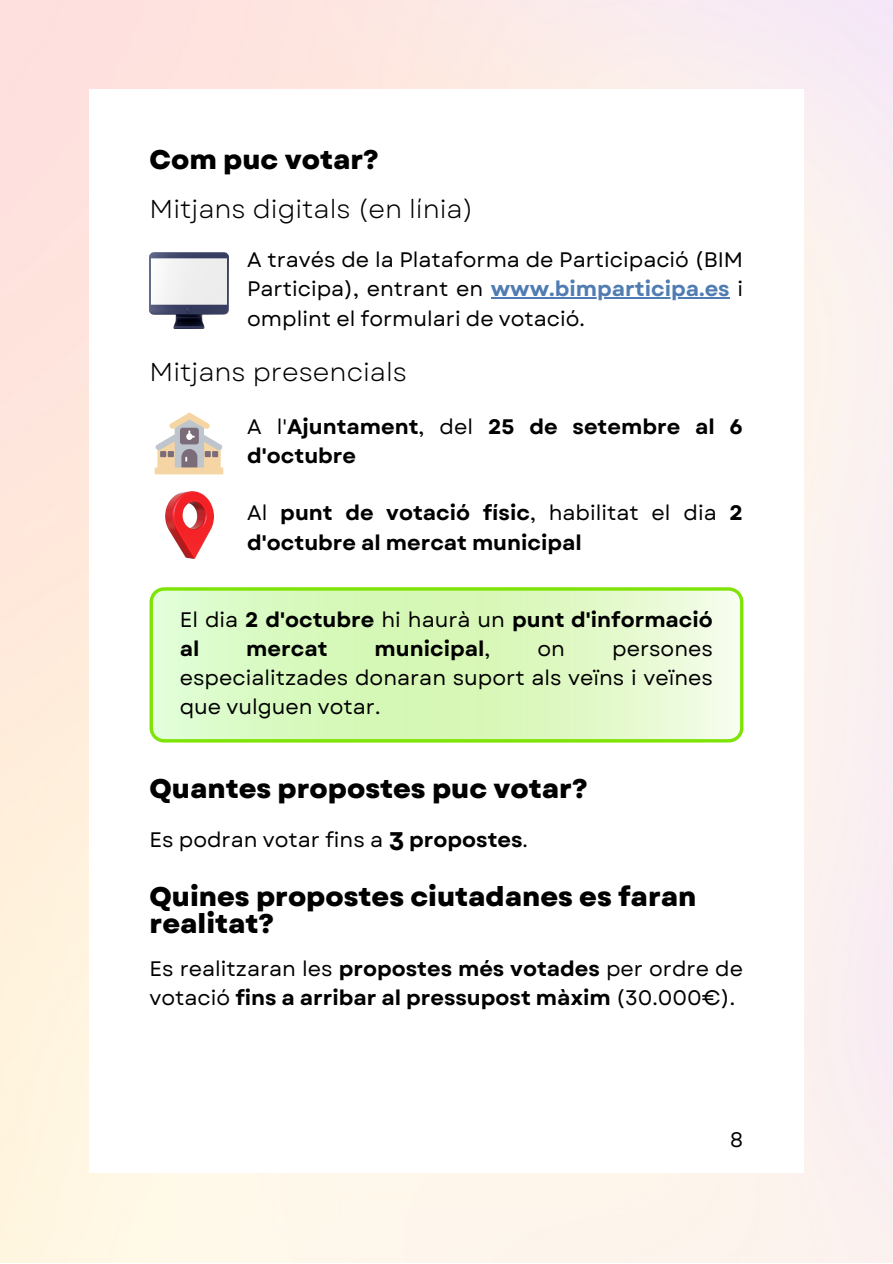
<style>
.page{position:relative;width:893px;height:1264px;background:#fff}
.page>*{position:absolute;margin:0;border:0;box-sizing:border-box;transform-origin:0 0}
.t1{font:800 27px/27px "Garet";color:#000}
.t2{font:25.8px "Garet";color:#000}
.t3{font:700 25.5px "Garet";color:#000}
.t4{font:700 21px/29.2px "Garet";color:#000}
.t5{font:21px/29.2px "Garet";color:#000;text-align:justify}
.s1{font-weight:700;color:#4f7cb2}
.s2{font-weight:400}
.s3{font-weight:700}
</style>
<div class="page">
<img style="left:149px;top:252px;width:79px;height:77px">
<img style="left:165px;top:491px;width:48px;height:67px">
<svg style="left:149px;top:587px;width:594px;height:155px;background:#d9f8bc"></svg>
<div style="left:155px;top:467px;width:68px;height:7px;background:#f6d5a5"></div>
<svg style="left:155px;top:412px;width:67px;height:56px"></svg>
<hr style="left:491px;top:297px;width:238px;height:1px;background:#4f7cb2">
<p class="t1" style="left:149px;top:146px;width:230px">Com puc votar?</p>
<p class="t2" style="left:149px;top:191px;width:325px">Mitjans digitals (en línia)</p>
<p class="t5" style="left:247px;top:245px;width:497px">A través de la Plataforma de Participació (BIM Participa), entrant en <span class="s1">www.bimparticipa.es</span> i omplint el formulari de votació.</p>
<p class="t2" style="left:149px;top:353px;width:259px">Mitjans presencials</p>
<p class="t4" style="left:247px;top:412px;width:497px"><span class="s2">A l'</span>Ajuntament<span class="s2">, del</span> 25 de setembre al 6 d'octubre</p>
<p class="t4" style="left:247px;top:498px;width:497px"><span class="s2">Al</span> punt de votació físic<span class="s2">, habilitat el dia</span> 2 d'octubre al mercat municipal</p>
<p class="t4" style="left:180px;top:604px;width:534px"><span class="s2">El dia</span> 2 d'octubre <span class="s2">hi haurà un</span> punt d'informació al</p>
<p class="t4" style="left:246px;top:634px;width:83px">mercat</p>
<p class="t4" style="left:374px;top:634px;width:117px">municipal<span class="s2">,</span></p>
<p class="t5" style="left:537px;top:634px;width:29px">on</p>
<p class="t5" style="left:180px;top:634px;width:534px;text-indent:432px">persones especialitzades donaran suport als veïns i veïnes que vulguen votar.</p>
<p class="t1" style="left:149px;top:774px;width:439px">Quantes propostes puc votar?</p>
<p class="t5" style="left:149px;top:825px;width:380px">Es podran votar fins a <span class="s3">propostes</span>.</p>
<p class="t1" style="left:149px;top:882px;width:548px">Quines propostes ciutadanes es faran realitat?</p>
<p class="t4" style="left:149px;top:953px;width:595px"><span class="s2">Es realitzaran les</span> propostes més votades <span class="s2">per ordre de votació</span> fins a arribar al pressupost màxim <span class="s2">(30.000€).</span></p>
<p class="t3" style="left:388px;top:822px;width:17px">3</p>
<p class="t5" style="left:730px;top:1124px;width:14px">8</p>
</div>
